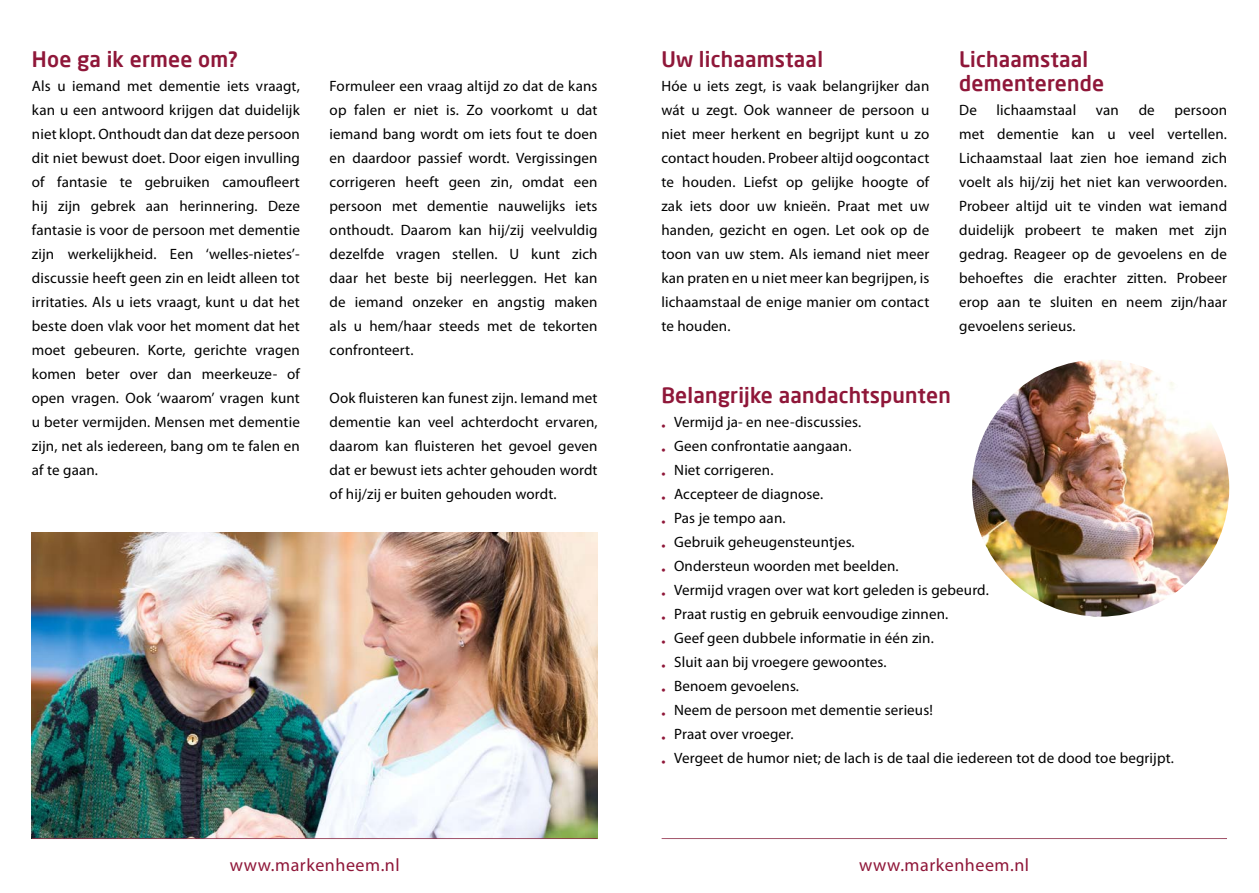
<style>
.page{position:relative;width:1259px;height:893px;background:#fff}
.page>*{position:absolute;margin:0;border:0;box-sizing:border-box;transform-origin:0 0}
.t1{font:500 21px/24px "Neo Sans Pro";letter-spacing:.01em;color:#8f1739}
.t2{font:18px "Myriad Pro";letter-spacing:.03em;color:#8f1739}
.t3{font:15px/24px "Myriad Pro";letter-spacing:.01em;color:#000;text-align:justify}
.s1{color:#8f1739}
</style>
<div class="page">
<img style="left:32px;top:533px;width:565px;height:302px">
<svg style="left:661px;top:838px;width:566px;height:1px"></svg>
<img style="left:972px;top:359px;width:257px;height:258px;border-radius:129px">
<svg style="left:31px;top:835px;width:567px;height:4px"></svg>
<p class="t1" style="left:32px;top:46px;width:207px">Hoe ga ik ermee om?</p>
<p class="t3" style="left:32px;top:74px;width:269px">Als u iemand met dementie iets vraagt, kan u een antwoord krijgen dat duidelijk niet klopt. Onthoudt dan dat deze persoon dit niet bewust doet. Door eigen invulling of fantasie te gebruiken camoufleert hij zijn gebrek aan herinnering. Deze fantasie is voor de persoon met dementie zijn werkelijkheid. Een ‘welles-nietes’- discussie heeft geen zin en leidt alleen tot irritaties. Als u iets vraagt, kunt u dat het beste doen vlak voor het moment dat het moet gebeuren. Korte, gerichte vragen komen beter over dan meerkeuze- of open vragen. Ook ‘waarom’ vragen kunt u beter vermijden. Mensen met dementie zijn, net als iedereen, bang om te falen en af te gaan.</p>
<p class="t3" style="left:330px;top:74px;width:269px">Formuleer een vraag altijd zo dat de kans op falen er niet is. Zo voorkomt u dat iemand bang wordt om iets fout te doen en daardoor passief wordt. Vergissingen corrigeren heeft geen zin, omdat een persoon met dementie nauwelijks iets onthoudt. Daarom kan hij/zij veelvuldig dezelfde vragen stellen. U kunt zich daar het beste bij neerleggen. Het kan de iemand onzeker en angstig maken als u hem/haar steeds met de tekorten confronteert.</p>
<p class="t1" style="left:661px;top:46px;width:163px">Uw lichaamstaal</p>
<p class="t3" style="left:661px;top:74px;width:269px">Hóe u iets zegt, is vaak belangrijker dan wát u zegt. Ook wanneer de persoon u niet meer herkent en begrijpt kunt u zo contact houden. Probeer altijd oogcontact te houden. Liefst op gelijke hoogte of zak iets door uw knieën. Praat met uw handen, gezicht en ogen. Let ook op de toon van uw stem. Als iemand niet meer kan praten en u niet meer kan begrijpen, is lichaamstaal de enige manier om contact te houden.</p>
<p class="t1" style="left:959px;top:46px;width:147px">Lichaamstaal dementerende</p>
<p class="t3" style="left:959px;top:98px;width:19px">De</p>
<p class="t3" style="left:996px;top:98px;width:81px">lichaamstaal</p>
<p class="t3" style="left:1096px;top:98px;width:25px">van</p>
<p class="t3" style="left:1138px;top:98px;width:18px">de</p>
<p class="t3" style="left:959px;top:98px;width:269px;text-indent:215px">persoon met dementie kan u veel vertellen.<br>Lichaamstaal laat zien hoe iemand zich voelt als hij/zij het niet kan verwoorden.<br>Probeer altijd uit te vinden wat iemand duidelijk probeert te maken met zijn gedrag. Reageer op de gevoelens en de behoeftes die erachter zitten. Probeer erop aan te sluiten en neem zijn/haar gevoelens serieus.</p>
<p class="t3" style="left:330px;top:386px;width:269px">Ook fluisteren kan funest zijn. Iemand met dementie kan veel achterdocht ervaren, daarom kan fluisteren het gevoel geven dat er bewust iets achter gehouden wordt of hij/zij er buiten gehouden wordt.</p>
<p class="t1" style="left:661px;top:382px;width:291px">Belangrijke aandachtspunten</p>
<p class="t3" style="left:661px;top:410px;width:201px"><span class="s1">•</span> Vermijd ja- en nee-discussies.</p>
<p class="t3" style="left:661px;top:434px;width:191px"><span class="s1">•</span> Geen confrontatie aangaan.</p>
<p class="t3" style="left:661px;top:458px;width:114px"><span class="s1">•</span> Niet corrigeren.</p>
<p class="t3" style="left:661px;top:482px;width:163px"><span class="s1">•</span> Accepteer de diagnose.</p>
<p class="t3" style="left:661px;top:506px;width:126px"><span class="s1">•</span> Pas je tempo aan.</p>
<p class="t3" style="left:661px;top:530px;width:195px"><span class="s1">•</span> Gebruik geheugensteuntjes.</p>
<p class="t3" style="left:661px;top:554px;width:239px"><span class="s1">•</span> Ondersteun woorden met beelden.</p>
<p class="t3" style="left:661px;top:578px;width:329px"><span class="s1">•</span> Vermijd vragen over wat kort geleden is gebeurd.</p>
<p class="t3" style="left:661px;top:602px;width:288px"><span class="s1">•</span> Praat rustig en gebruik eenvoudige zinnen.</p>
<p class="t3" style="left:661px;top:626px;width:274px"><span class="s1">•</span> Geef geen dubbele informatie in één zin.</p>
<p class="t3" style="left:661px;top:650px;width:227px"><span class="s1">•</span> Sluit aan bij vroegere gewoontes.</p>
<p class="t3" style="left:661px;top:674px;width:139px"><span class="s1">•</span> Benoem gevoelens.</p>
<p class="t3" style="left:661px;top:698px;width:273px"><span class="s1">•</span> Neem de persoon met dementie serieus!</p>
<p class="t3" style="left:661px;top:722px;width:134px"><span class="s1">•</span> Praat over vroeger.</p>
<p class="t3" style="left:661px;top:746px;width:514px"><span class="s1">•</span> Vergeet de humor niet; de lach is de taal die iedereen tot de dood toe begrijpt.</p>
<p class="t2" style="left:230px;top:855px;width:171px">www.markenheem.nl</p>
<p class="t2" style="left:859px;top:855px;width:171px">www.markenheem.nl</p>
</div>
